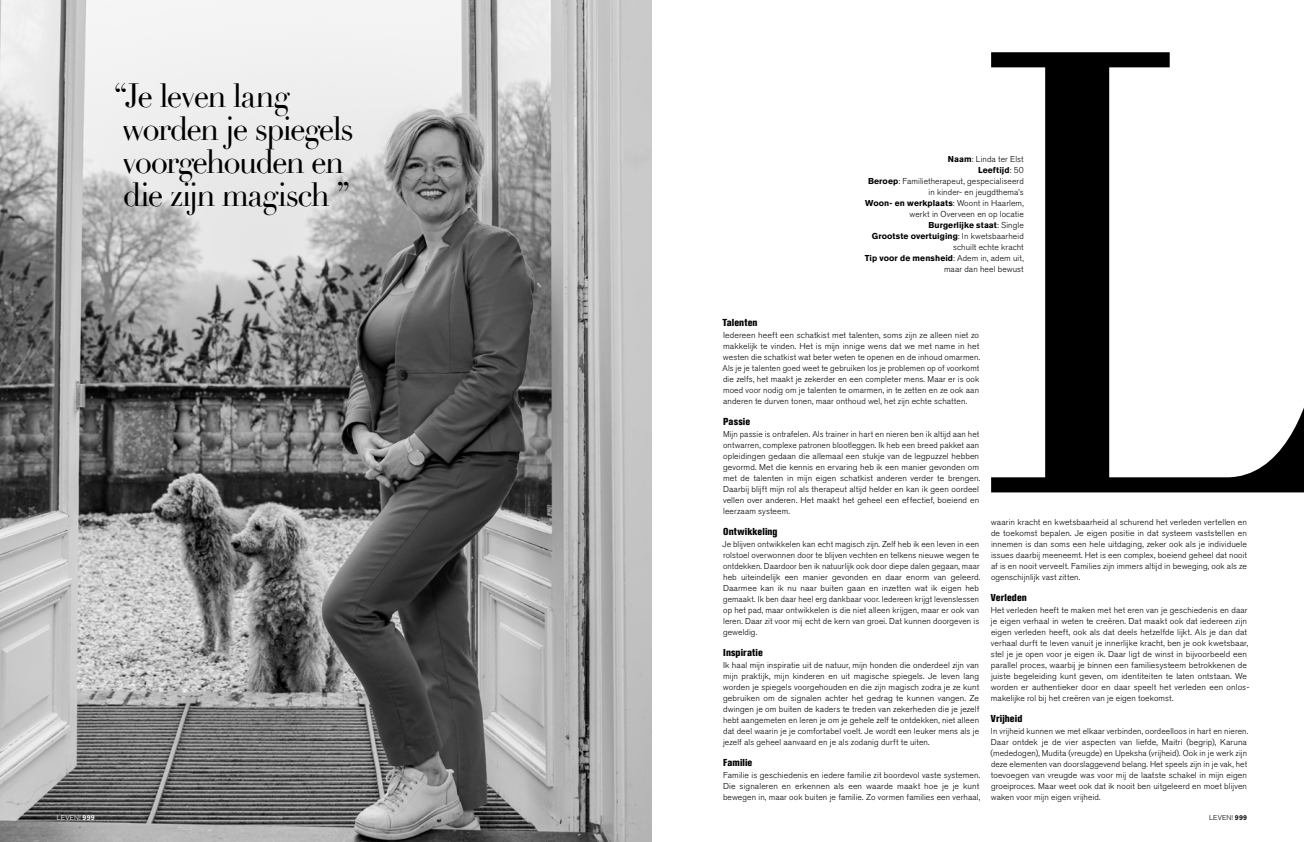
<style>
.page{position:relative;width:1304px;height:842px;background:#fff}
.page>*{position:absolute;margin:0;border:0;box-sizing:border-box;transform-origin:0 0}
.t1{font:658.9px "Bodoni Std";color:#000}
.t2{font:33px/33px "Didot";letter-spacing:-.055em;color:#000;scale:.95 1}
.t3{font:800 condensed 10px "Akzidenz Grotesk BE";letter-spacing:.005em;color:#000}
.t4{font:300 8.5px/11px "Akzidenz Grotesk BE";letter-spacing:.01em;color:#000}
.t5{font:300 7px "Akzidenz Grotesk BE";letter-spacing:.025em;color:#fff}
.t6{font:300 7px "Akzidenz Grotesk BE";letter-spacing:.025em;color:#000}
.s1{font-weight:700}
.s2{font-weight:500}
</style>
<div class="page">
<img style="left:0;top:0;width:652px;height:842px">
<h2 class="t2" style="left:114px;top:80px;width:254px">“Je leven lang worden je spiegels voorgehouden en die zijn magisch ”</h2>
<h1 class="t1" style="left:967px;top:-91px;width:368px">L</h1>
<p class="t4" style="left:865px;top:154px;width:161px;text-align:right"><span class="s1">Naam</span>: Linda ter Elst<br><span class="s1">Leeftijd</span>: 50<br><span class="s1">Beroep</span>: Familietherapeut, gespecialiseerd in kinder- en jeugdthema’s<br><span class="s1">Woon- en werkplaats</span>: Woont in Haarlem, werkt in Overveen en op locatie<br><span class="s1">Burgerlijke staat</span>: Single<br><span class="s1">Grootste overtuiging</span>: In kwetsbaarheid schuilt echte kracht<br><span class="s1">Tip voor de mensheid</span>: Adem in, adem uit, maar dan heel bewust</p>
<p class="t3" style="left:722px;top:317px;width:37px">Talenten</p>
<p class="t4" style="left:722px;top:330px;width:259px">Iedereen heeft een schatkist met talenten, soms zijn ze alleen niet zo makkelijk te vinden. Het is mijn innige wens dat we met name in het westen die schatkist wat beter weten te openen en de inhoud omarmen.<br>Als je je talenten goed weet te gebruiken los je problemen op of voorkomt die zelfs, het maakt je zekerder en een completer mens. Maar er is ook moed voor nodig om je talenten te omarmen, in te zetten en ze ook aan anderen te durven tonen, maar onthoud wel, het zijn echte schatten.</p>
<p class="t3" style="left:723px;top:416px;width:28px">Passie</p>
<p class="t4" style="left:723px;top:429px;width:259px">Mijn passie is ontrafelen. Als trainer in hart en nieren ben ik altijd aan het ontwarren, complexe patronen blootleggen. Ik heb een breed pakket aan opleidingen gedaan die allemaal een stukje van de legpuzzel hebben gevormd. Met die kennis en ervaring heb ik een manier gevonden om met de talenten in mijn eigen schatkist anderen verder te brengen.<br>Daarbij blijft mijn rol als therapeut altijd helder en kan ik geen oordeel vellen over anderen. Het maakt het geheel een effectief, boeiend en leerzaam systeem.</p>
<p class="t3" style="left:723px;top:526px;width:56px">Ontwikkeling</p>
<p class="t4" style="left:722px;top:539px;width:259px">Je blijven ontwikkelen kan echt magisch zijn. Zelf heb ik een leven in een rolstoel overwonnen door te blijven vechten en telkens nieuwe wegen te ontdekken. Daardoor ben ik natuurlijk ook door diepe dalen gegaan, maar heb uiteindelijk een manier gevonden en daar enorm van geleerd.<br>Daarmee kan ik nu naar buiten gaan en inzetten wat ik eigen heb gemaakt. Ik ben daar heel erg dankbaar voor. Iedereen krijgt levenslessen op het pad, maar ontwikkelen is die niet alleen krijgen, maar er ook van leren. Daar zit voor mij echt de kern van groei. Dat kunnen doorgeven is geweldig.</p>
<p class="t3" style="left:723px;top:647px;width:41px">Inspiratie</p>
<p class="t4" style="left:723px;top:660px;width:258px;text-align:justify">Ik haal mijn inspiratie uit de natuur, mijn honden die onderdeel zijn van mijn praktijk, mijn kinderen en uit magische spiegels. Je leven lang worden je spiegels voorgehouden en die zijn magisch zodra je ze kunt gebruiken om de signalen achter het gedrag te kunnen vangen. Ze dwingen je om buiten de kaders te treden van zekerheden die je jezelf hebt aangemeten en leren je om je gehele zelf te ontdekken, niet alleen dat deel waarin je je comfortabel voelt. Je wordt een leuker mens als je jezelf als geheel aanvaard en je als zodanig durft te uiten.</p>
<p class="t3" style="left:723px;top:757px;width:31px">Familie</p>
<p class="t4" style="left:723px;top:770px;width:259px">Familie is geschiedenis en iedere familie zit boordevol vaste systemen.<br>Die signaleren en erkennen als een waarde maakt hoe je je kunt bewegen in, maar ook buiten je familie. Zo vormen families een verhaal,</p>
<p class="t4" style="left:991px;top:517px;width:258px;text-align:justify">waarin kracht en kwetsbaarheid al schurend het verleden vertellen en de toekomst bepalen. Je eigen positie in dat systeem vaststellen en innemen is dan soms een hele uitdaging, zeker ook als je individuele issues daarbij meeneemt. Het is een complex, boeiend geheel dat nooit af is en nooit verveelt. Families zijn immers altijd in beweging, ook als ze ogenschijnlijk vast zitten.</p>
<p class="t3" style="left:991px;top:592px;width:37px">Verleden</p>
<p class="t4" style="left:991px;top:605px;width:260px">Het verleden heeft te maken met het eren van je geschiedenis en daar je eigen verhaal in weten te creëren. Dat maakt ook dat iedereen zijn eigen verleden heeft, ook als dat deels hetzelfde lijkt. Als je dan dat verhaal durft te leven vanuit je innerlijke kracht, ben je ook kwetsbaar, stel je je open voor je eigen ik. Daar ligt de winst in bijvoorbeeld een parallel proces, waarbij je binnen een familiesysteem betrokkenen de juiste begeleiding kunt geven, om identiteiten te laten ontstaan. We worden er authentieker door en daar speelt het verleden een onlos&shy;makelijke rol bij het creëren van je eigen toekomst.</p>
<p class="t3" style="left:991px;top:713px;width:33px">Vrijheid</p>
<p class="t4" style="left:991px;top:726px;width:259px">In vrijheid kunnen we met elkaar verbinden, oordeelloos in hart en nieren.<br>Daar ontdek je de vier aspecten van liefde, Maitri (begrip), Karuna (mededogen), Mudita (vreugde) en Upeksha (vrijheid). Ook in je werk zijn deze elementen van doorslaggevend belang. Het speels zijn in je vak, het toevoegen van vreugde was voor mij de laatste schakel in mijn eigen groeiproces. Maar weet ook dat ik nooit ben uitgeleerd en moet blijven waken voor mijn eigen vrijheid.</p>
<p class="t5" style="left:57px;top:814px;width:39px">LEVEN! <span class="s2">999</span></p>
<p class="t6" style="left:1209px;top:814px;width:39px">LEVEN! <span class="s2">999</span></p>
</div>
